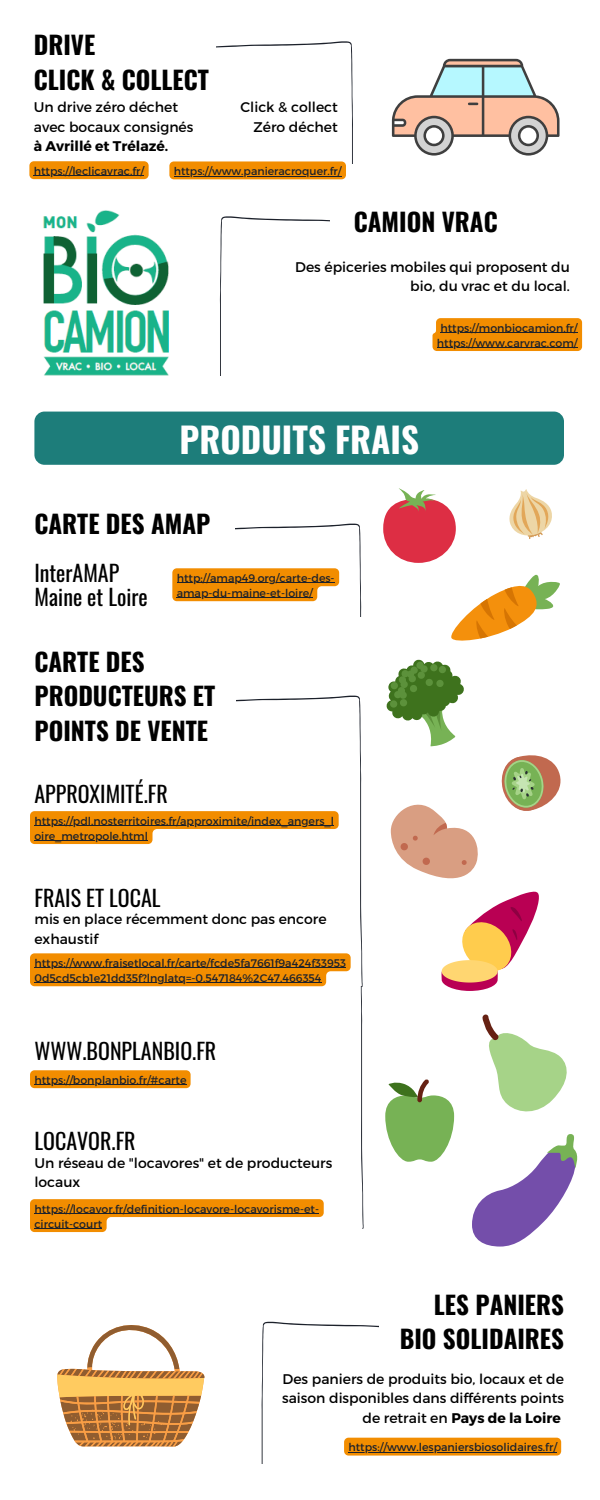
<style>
.page{position:relative;width:600px;height:1500px;background:#fff}
.page>*{position:absolute;margin:0;border:0;box-sizing:border-box;transform-origin:0 0}
.t1{font:700 35px "Oswald";color:#fff}
.t2{font:700 25px/34.5px "Oswald";color:#000}
.t3{font:22px/24px "Oswald";color:#000}
.t4{font:14px/19.5px "Montserrat";color:#000;text-align:right}
.t5{font:700 14px "Montserrat";color:#000}
.t6{font:11px/15px "Montserrat";color:#1c212b}
.t7{font:10.9px "Montserrat";color:#1c212b}
.s1{font-weight:700}
</style>
<div class="page">
<svg style="left:392px;top:59px;width:168px;height:97px"></svg>
<svg style="left:219px;top:216px;width:110px;height:160px"></svg>
<img style="left:43px;top:210px;width:126px;height:166px">
<div style="left:34px;top:412px;width:530px;height:53px;background:#1d7d7a;border-radius:10px"></div>
<svg style="left:30px;top:811px;width:206px;height:33px"></svg>
<hr style="left:34px;top:825px;width:300px;height:1px;background:#1c212b">
<hr style="left:34px;top:840px;width:114px;height:1px;background:#1c212b">
<svg style="left:236px;top:696px;width:127px;height:257px"></svg>
<svg style="left:57px;top:1325px;width:148px;height:122px"></svg>
<svg style="left:472px;top:1134px;width:106px;height:113px"></svg>
<svg style="left:383px;top:488px;width:178px;height:503px"></svg>
<svg style="left:385px;top:1079px;width:69px;height:83px"></svg>
<svg style="left:482px;top:1014px;width:85px;height:98px"></svg>
<svg style="left:29px;top:161px;width:120px;height:18px;background:#f29007"></svg>
<hr style="left:34px;top:175px;width:110px;height:1px;background:#1c212b">
<div style="left:433px;top:318px;width:149px;height:33px;background:#f28d00"></div>
<hr style="left:440px;top:332px;width:138px;height:1px;background:#1c212b">
<hr style="left:437px;top:347px;width:141px;height:1px;background:#1c212b">
<svg style="left:172px;top:524px;width:190px;height:92px"></svg>
<hr style="left:177px;top:583px;width:158px;height:1px;background:#1c212b">
<hr style="left:177px;top:598px;width:136px;height:1px;background:#1c212b">
<svg style="left:30px;top:953px;width:334px;height:279px"></svg>
<hr style="left:34px;top:1084px;width:153px;height:1px;background:#1c212b">
<svg style="left:261px;top:1322px;width:300px;height:141px"></svg>
<hr style="left:348px;top:1452px;width:209px;height:1px;background:#1c212b">
<svg style="left:169px;top:41px;width:184px;height:138px"></svg>
<hr style="left:174px;top:176px;width:167px;height:1px;background:#1c212b">
<h2 class="t2" style="left:34px;top:27px;width:177px">DRIVE<br>CLICK &amp; COLLECT</h2>
<p class="t4" style="left:34px;top:97px;width:161px;text-align:left">Un drive zéro déchet avec bocaux consignés</p>
<p class="t5" style="left:34px;top:137px;width:136px">à Avrillé et Trélazé.</p>
<p class="t6" style="left:34px;top:163px;width:112px">https://leclicavrac.fr/</p>
<p class="t4" style="left:241px;top:97px;width:99px">Click &amp; collect<br>Zéro déchet</p>
<p class="t7" style="left:174px;top:164px;width:169px">https://www.panieracroquer.fr/</p>
<h2 class="t2" style="left:354px;top:204px;width:146px">CAMION VRAC</h2>
<p class="t4" style="left:295px;top:256px;width:276px">Des épiceries mobiles qui proposent du bio, du vrac et du local.</p>
<p class="t6" style="left:437px;top:320px;width:142px;text-align:center">https://monbiocamion.fr/ https://www.carvrac.com/</p>
<h1 class="t1" style="left:179px;top:412px;width:241px">PRODUITS FRAIS</h1>
<h2 class="t2" style="left:34px;top:506px;width:178px">CARTE DES AMAP</h2>
<h3 class="t3" style="left:34px;top:560px;width:115px">InterAMAP<br>Maine et Loire</h3>
<p class="t6" style="left:177px;top:570px;width:159px">http://amap49.org/carte-des&shy;amap-du-maine-et-loire/</p>
<h2 class="t2" style="left:34px;top:643px;width:182px">CARTE DES<br>PRODUCTEURS ET<br>POINTS DE VENTE</h2>
<h3 class="t3" style="left:34px;top:781px;width:135px">APPROXIMITÉ.FR</h3>
<p class="t6" style="left:34px;top:813px;width:301px">https://pdl.nosterritoires.fr/approximite/index_angers_l oire_metropole.html</p>
<h3 class="t3" style="left:34px;top:885px;width:128px">FRAIS ET LOCAL</h3>
<p class="t4" style="left:34px;top:909px;width:294px;text-align:left">mis en place récemment donc pas encore exhaustif</p>
<p class="t6" style="left:34px;top:955px;width:313px">https://www.fraisetlocal.fr/carte/fcde5fa7661f9a424f33953<br>0d5cd5cb1e21dd35f?lnglatq=-0.547184%2C47.466354</p>
<h3 class="t3" style="left:34px;top:1038px;width:183px">WWW.BONPLANBIO.FR</h3>
<p class="t6" style="left:34px;top:1072px;width:154px">https://bonplanbio.fr/#carte</p>
<h3 class="t3" style="left:34px;top:1128px;width:103px">LOCAVOR.FR</h3>
<p class="t4" style="left:34px;top:1152px;width:299px;text-align:left">Un réseau de "locavores" et de producteurs locaux</p>
<p class="t6" style="left:34px;top:1201px;width:286px">https://locavor.fr/definition-locavore-locavorisme-et&shy;circuit-court</p>
<h2 class="t2" style="left:400px;top:1286px;width:166px;text-align:right">LES PANIERS<br>BIO SOLIDAIRES</h2>
<p class="t4" style="left:282px;top:1368px;width:283px">Des paniers de produits bio, locaux et de saison disponibles dans différents points de retrait en <span class="s1">Pays de la Loire</span></p>
<p class="t6" style="left:348px;top:1439px;width:210px">https://www.lespaniersbiosolidaires.fr/</p>
</div>
